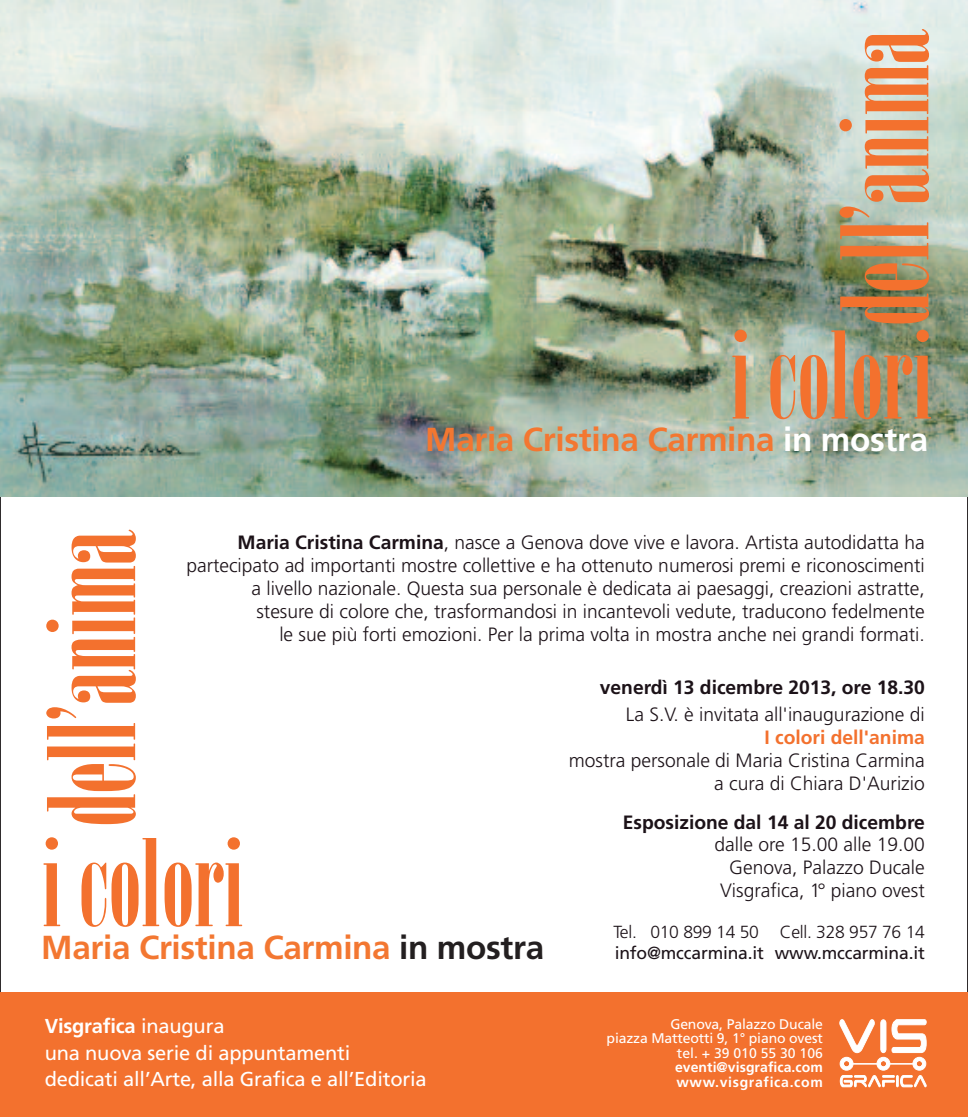
<style>
.page{position:relative;width:968px;height:1117px;background:#fff}
.page>*{position:absolute;margin:0;border:0;box-sizing:border-box;transform-origin:0 0}
.t1{font:120.05px "Onyx";color:#f3712e}
.t2{font:700 33.25px "Frutiger";letter-spacing:-.01em;color:#f37731}
.t3{font:20.12px/26.4px "Frutiger";letter-spacing:-.01em;color:#fff}
.t4{font:300 19.25px/23.1px "Frutiger";color:#1c1218;text-align:right}
.t5{font:700 19.25px "Frutiger";color:#1c1218}
.t6{font:700 19.25px "Frutiger";color:#f3712e}
.t7{font:17.5px "Frutiger";letter-spacing:-.01em;color:#1c1218}
.t8{font:300 17.5px "Frutiger";letter-spacing:-.015em;color:#1c1218}
.t9{font:14px/14.3px "Frutiger";letter-spacing:-.01em;color:#fff;text-align:right}
.t10{font:700 14px/14.3px "Frutiger";letter-spacing:.005em;color:#fff}
.s1{color:#fff}
.s2{color:#231f20}
.s3{font-weight:700}
</style>
<div class="page">
<img style="left:0;top:0;width:967px;height:496px">
<div style="left:0;top:992px;width:967px;height:124px;background:#f3712e"></div>
<svg style="left:839px;top:1019px;width:87px;height:67px"></svg>
<div style="left:915px;top:1060px;width:7px;height:6px;border:1px solid #fff;border-radius:50%"></div>
<h1 class="t1" style="left:821px;top:326px;width:298px;rotate:-90deg">dell’anima</h1>
<h1 class="t1" style="left:731px;top:312px;width:203px">i colori</h1>
<h2 class="t2" style="left:425px;top:425px;width:504px">Maria Cristina Carmina <span class="s1">in mostra</span></h2>
<h1 class="t1" style="left:28px;top:826px;width:298px;rotate:-90deg">dell’anima</h1>
<h1 class="t1" style="left:43px;top:819px;width:203px">i colori</h1>
<h2 class="t2" style="left:41px;top:933px;width:504px">Maria Cristina Carmina <span class="s2">in mostra</span></h2>
<p class="t4" style="left:186px;top:532px;width:739px"><span class="s3">Maria Cristina Carmina</span>, nasce a Genova dove vive e lavora. Artista autodidatta ha partecipato ad importanti mostre collettive e ha ottenuto numerosi premi e riconoscimenti a livello nazionale. Questa sua personale è dedicata ai paesaggi, creazioni astratte,<br>stesure di colore che, trasformandosi in incantevoli vedute, traducono fedelmente<br>le sue più forti emozioni. Per la prima volta in mostra anche nei grandi formati.</p>
<p class="t5" style="left:599px;top:679px;width:326px">venerdì 13 dicembre 2013, ore 18.30</p>
<p class="t4" style="left:625px;top:704px;width:300px">La S.V. è invitata all'inaugurazione di</p>
<p class="t6" style="left:764px;top:729px;width:162px">I colori dell'anima</p>
<p class="t4" style="left:568px;top:750px;width:357px">mostra personale di Maria Cristina Carmina a cura di Chiara D'Aurizio</p>
<p class="t5" style="left:622px;top:814px;width:303px">Esposizione dal 14 al 20 dicembre</p>
<p class="t4" style="left:714px;top:834px;width:212px;line-height:22.6px">dalle ore 15.00 alle 19.00<br>Genova, Palazzo Ducale<br>Visgrafica, 1° piano ovest</p>
<p class="t8" style="left:613px;top:924px;width:313px">Tel. 010 899 14 50 Cell. 328 957 76 14</p>
<p class="t7" style="left:614px;top:945px;width:311px">info@mccarmina.it www.mccarmina.it</p>
<p class="t3" style="left:45px;top:1014px;width:383px"><span class="s3">Visgrafica</span> inaugura<br>una nuova serie di appuntamenti dedicati all’Arte, alla Grafica e all’Editoria</p>
<p class="t9" style="left:606px;top:1017px;width:218px">Genova, Palazzo Ducale<br>piazza Matteotti 9, 1° piano ovest tel. + 39 010 55 30 106</p>
<p class="t10" style="left:675px;top:1060px;width:149px">eventi@visgrafica.com www.visgrafica.com</p>
</div>
